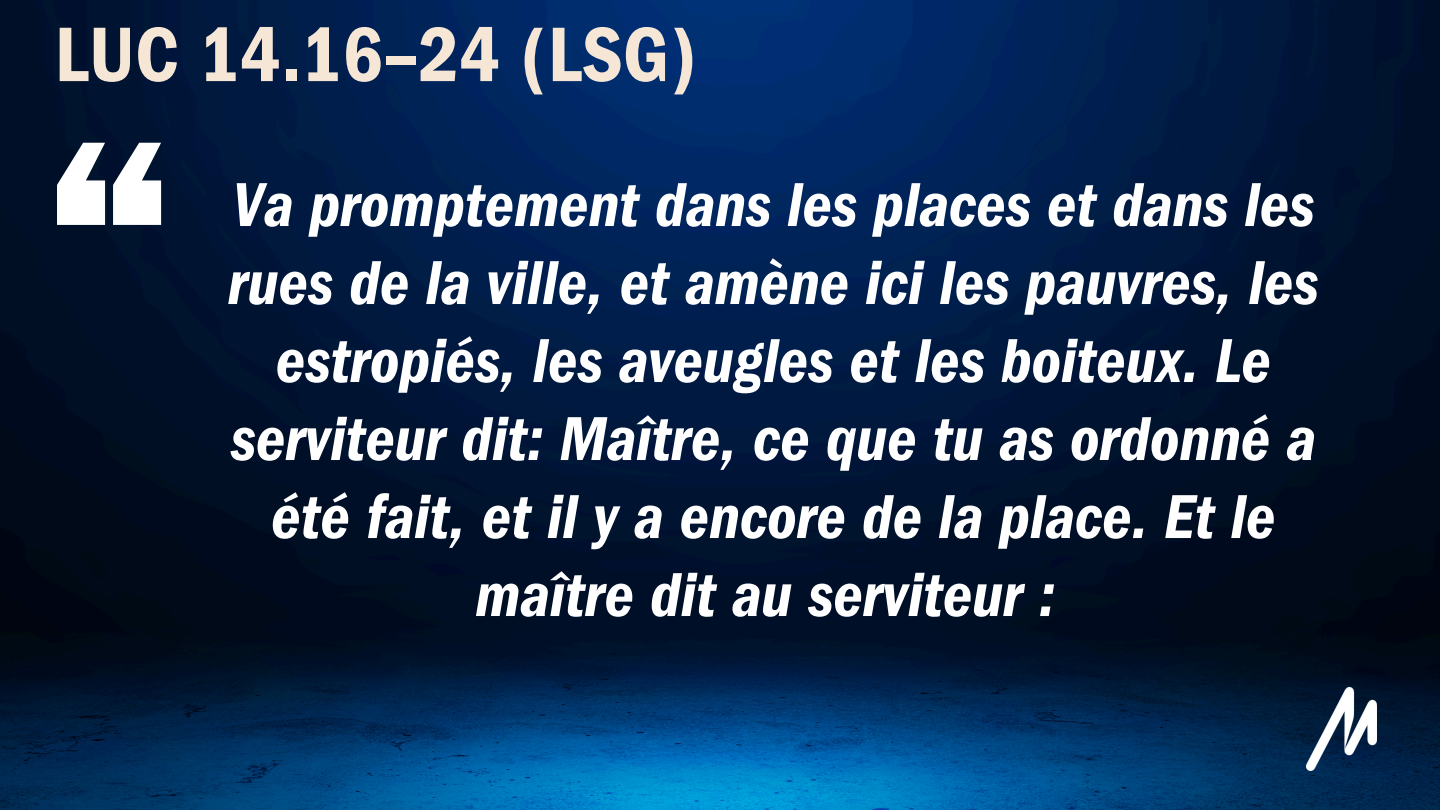
<style>
.page{position:relative;width:1440px;height:810px;background:#fff}
.page>*{position:absolute;margin:0;border:0;box-sizing:border-box;transform-origin:0 0}
.t1{font:800 277.5px "Franklin Gothic LT Pro";color:#fff}
.t2{font:80px "Franklin Gothic LT Pro Dm Cn";color:#f6e6d6}
.t3{font:64.2px/78px "Franklin Gothic LT Pro Dm Cn It";color:#fff;text-align:center}
</style>
<div class="page">
<img style="left:0;top:0;width:1440px;height:810px">
<img style="left:1307px;top:688px;width:70px;height:82px">
<p class="t2" style="left:55px;top:26px;width:643px">LUC 14.16–24 (LSG)</p>
<h1 class="t1" style="left:37px;top:143px;width:146px">“</h1>
<p class="t3" style="left:228px;top:175px;width:1092px">Va promptement dans les places et dans les rues de la ville, et amène ici les pauvres, les estropiés, les aveugles et les boiteux. Le serviteur dit: Maître, ce que tu as ordonné a été fait, et il y a encore de la place. Et le maître dit au serviteur :</p>
</div>
